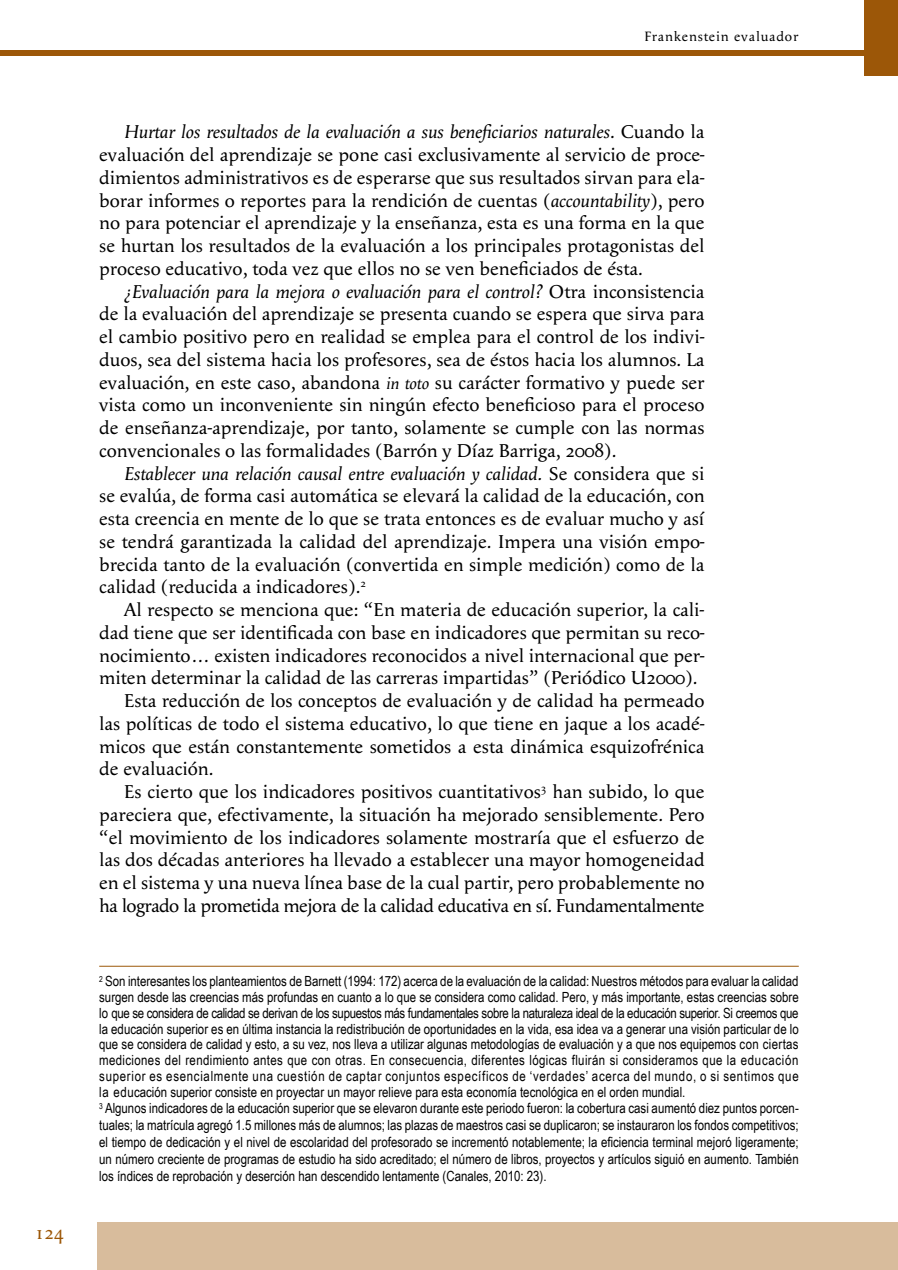
<style>
.page{position:relative;width:898px;height:1270px;background:#fff}
.page>*{position:absolute;margin:0;border:0;box-sizing:border-box;transform-origin:0 0}
.t1{font:19.25px/22.8px "Apolline";color:#000;text-align:justify}
.t2{font:19.25px "Apolline";letter-spacing:-.025em;color:#000}
.t3{font:19.25px "Apolline";color:#9c5708}
.t4{font:14px/16.1px "Arial Narrow";color:#000}
.t5{font:14px "Apolline";letter-spacing:.06em;color:#000}
.s1{font-style:italic}
.s2{font-style:italic;font-size:17.5px}
</style>
<div class="page">
<div style="left:864px;top:0;width:34px;height:75px;background:#9c5708"></div>
<hr style="left:99px;top:966px;width:700px;height:1px;background:#9c5708">
<div style="left:97px;top:1222px;width:801px;height:48px;background:#d8bc9c"></div>
<div style="left:0;top:51px;width:866px;height:5px;background:#9c5708"></div>
<p class="t3" style="left:35px;top:1221px;width:30px">124</p>
<p class="t5" style="left:644px;top:28px;width:155px">Frankenstein evaluador</p>
<p class="t1" style="left:99px;top:121px;width:607px;text-indent:25px"><span class="s1">Hurtar los resultados de la evaluación a sus beneficiarios naturales</span>. Cuando la evaluación del aprendizaje se pone casi exclusivamente al servicio de proce&shy;dimientos administrativos es de esperarse que sus resultados sirvan para ela&shy;borar informes o reportes para la rendición de cuentas (<span class="s1">accountability</span>), pero no para potenciar el aprendizaje y la enseñanza, esta es una forma en la que se hurtan los resultados de la evaluación a los principales protagonistas del proceso educativo, toda vez que ellos no se ven beneficiados de ésta.</p>
<p class="t1" style="left:99px;top:280px;width:607px;text-indent:25px"><span class="s1">¿Evaluación para la mejora o evaluación para el control?</span> Otra inconsistencia de la evaluación del aprendizaje se presenta cuando se espera que sirva para el cambio positivo pero en realidad se emplea para el control de los indivi&shy;duos, sea del sistema hacia los profesores, sea de éstos hacia los alumnos. La evaluación, en este caso, abandona <span class="s2">in toto</span> su carácter formativo y puede ser vista como un inconveniente sin ningún efecto beneficioso para el proceso de enseñanza-aprendizaje, por tanto, solamente se cumple con las normas convencionales o las formalidades (Barrón y Díaz Barriga, 2008).</p>
<p class="t1" style="left:99px;top:462px;width:607px;text-indent:25px"><span class="s1">Establecer una relación causal entre evaluación y calidad.</span> Se considera que si se evalúa, de forma casi automática se elevará la calidad de la educación, con esta creencia en mente de lo que se trata entonces es de evaluar mucho y así se tendrá garantizada la calidad del aprendizaje. Impera una visión empo&shy;brecida tanto de la evaluación (convertida en simple medición) como de la calidad (reducida a indicadores).<sup>2</sup></p>
<p class="t1" style="left:124px;top:598px;width:582px">Al respecto se menciona que: “En materia de educación superior, la cali-</p>
<p class="t1" style="left:99px;top:621px;width:607px">dad tiene que ser identificada con base en indicadores que permitan su reco-</p>
<p class="t1" style="left:99px;top:644px;width:607px">nocimiento… existen indicadores reconocidos a nivel internacional que per-</p>
<p class="t1" style="left:99px;top:667px;width:600px">miten determinar la calidad de las carreras impartidas” (Periódico U2000).</p>
<p class="t1" style="left:124px;top:689px;width:582px">Esta reducción de los conceptos de evaluación y de calidad ha permeado</p>
<p class="t1" style="left:99px;top:712px;width:607px">las políticas de todo el sistema educativo, lo que tiene en jaque a los acadé-</p>
<p class="t1" style="left:99px;top:735px;width:607px">micos que están constantemente sometidos a esta dinámica esquizofrénica</p>
<p class="t1" style="left:99px;top:758px;width:116px">de evaluación.</p>
<p class="t1" style="left:124px;top:780px;width:582px">Es cierto que los indicadores positivos cuantitativos<sup>3</sup> han subido, lo que</p>
<p class="t1" style="left:99px;top:803px;width:607px">pareciera que, efectivamente, la situación ha mejorado sensiblemente. Pero</p>
<p class="t1" style="left:99px;top:826px;width:607px">“el movimiento de los indicadores solamente mostraría que el esfuerzo de</p>
<p class="t1" style="left:99px;top:849px;width:607px">las dos décadas anteriores ha llevado a establecer una mayor homogeneidad</p>
<p class="t1" style="left:99px;top:871px;width:607px">en el sistema y una nueva línea base de la cual partir, pero probablemente no</p>
<p class="t2" style="left:99px;top:894px;width:607px">ha logrado la prometida mejora de la calidad educativa en sí. Fundamentalmente</p>
<p class="t4" style="left:99px;top:973px;width:701px"><sup>2</sup> Son interesantes los planteamientos de Barnett (1994: 172) acerca de la evaluación de la calidad: Nuestros métodos para evaluar la calidad surgen desde las creencias más profundas en cuanto a lo que se considera como calidad. Pero, y más importante, estas creencias sobre lo que se considera de calidad se derivan de los supuestos más fundamentales sobre la naturaleza ideal de la educación superior. Si creemos que la educación superior es en última instancia la redistribución de oportunidades en la vida, esa idea va a generar una visión particular de lo que se considera de calidad y esto, a su vez, nos lleva a utilizar algunas metodologías de evaluación y a que nos equipemos con ciertas mediciones del rendimiento antes que con otras. En consecuencia, diferentes lógicas fluirán si consideramos que la educación superior es esencialmente una cuestión de captar conjuntos específicos de ‘verdades’ acerca del mundo, o si sentimos que la educación superior consiste en proyectar un mayor relieve para esta economía tecnológica en el orden mundial.<br><sup>3</sup> Algunos indicadores de la educación superior que se elevaron durante este periodo fueron: la cobertura casi aumentó diez puntos porcen&shy;tuales; la matrícula agregó 1.5 millones más de alumnos; las plazas de maestros casi se duplicaron; se instauraron los fondos competitivos; el tiempo de dedicación y el nivel de escolaridad del profesorado se incrementó notablemente; la eficiencia terminal mejoró ligeramente; un número creciente de programas de estudio ha sido acreditado; el número de libros, proyectos y artículos siguió en aumento. También los índices de reprobación y deserción han descendido lentamente (Canales, 2010: 23).</p>
</div>
